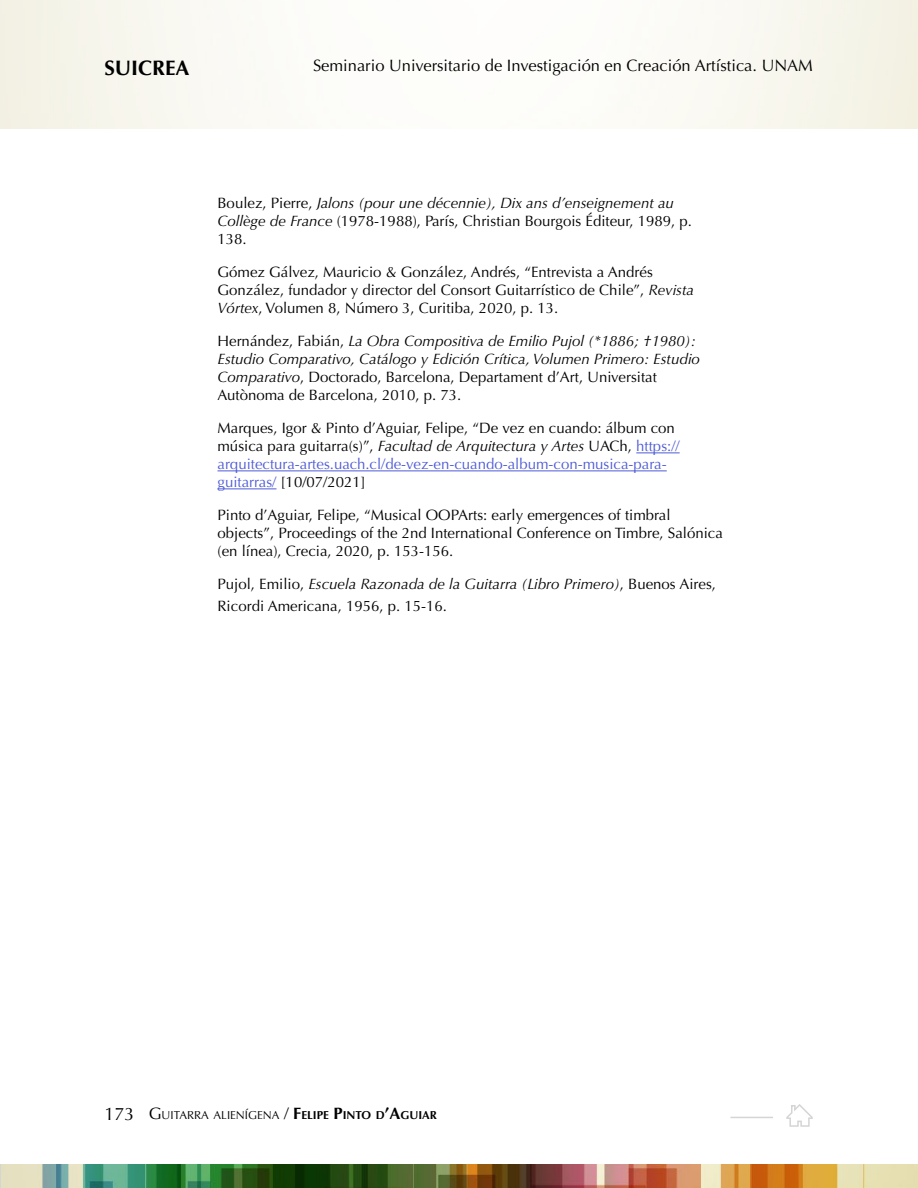
<style>
.page{position:relative;width:918px;height:1188px;background:#fff}
.page>*{position:absolute;margin:0;border:0;box-sizing:border-box;transform-origin:0 0}
.t1{font:700 21px "Optima";color:#000}
.t2{font:16.5px "Optima";color:#000}
.t3{font:15px/18px "Optima";color:#000}
.t4{font:italic 15px/18px "Optima";color:#000}
.t5{font:11.55px "Optima";color:#000}
.s1{font-style:italic}
.s2{font-style:normal}
.s3{color:#4f5cd6}
.s4{font-size:18px}
.s5{font-size:16.5px}
.s6{font-weight:700;font-size:16.5px}
.s7{font-weight:700}
</style>
<div class="page">
<img style="left:2px;top:1164px;width:916px;height:24px">
<svg style="left:786px;top:1104px;width:27px;height:23px"></svg>
<hr style="left:730px;top:1117px;width:43px;height:1px;background:#d5d5d5">
<hr style="left:636px;top:453px;width:44px;height:1px;background:#4f5cd6">
<hr style="left:218px;top:471px;width:449px;height:1px;background:#4f5cd6">
<hr style="left:218px;top:489px;width:58px;height:1px;background:#4f5cd6">
<h1 class="t1" style="left:104px;top:56px;width:87px">SUICREA</h1>
<p class="t2" style="left:313px;top:56px;width:501px">Seminario Universitario de Investigación en Creación Artística. UNAM</p>
<p class="t3" style="left:218px;top:194px;width:476px">Boulez, Pierre, <span class="s1">Jalons (pour une décennie), Dix ans d’enseignement au<br>Collège de France</span> (1978-1988), París, Christian Bourgois Éditeur, 1989, p.<br>138.</p>
<p class="t3" style="left:218px;top:263px;width:478px">Gómez Gálvez, Mauricio &amp; González, Andrés, “Entrevista a Andrés<br>González, fundador y director del Consort Guitarrístico de Chile”, <span class="s1">Revista<br>Vórtex</span>, Volumen 8, Número 3, Curitiba, 2020, p. 13.</p>
<p class="t4" style="left:218px;top:332px;width:484px"><span class="s2">Hernández, Fabián,</span> La Obra Compositiva de Emilio Pujol (*1886; †1980):<br>Estudio Comparativo, Catálogo y Edición Crítica, Volumen Primero: Estudio Comparativo<span class="s2">, Doctorado, Barcelona, Departament d’Art, Universitat Autònoma de Barcelona, 2010, p. 73.</span></p>
<p class="t3" style="left:218px;top:419px;width:464px">Marques, Igor &amp; Pinto d’Aguiar, Felipe, “De vez en cuando: álbum con música para guitarra(s)”, <span class="s1">Facultad de Arquitectura y Artes</span> UACh, <span class="s3">https:// arquitectura-artes.uach.cl/de-vez-en-cuando-album-con-musica-para&shy;guitarras/</span> [10/07/2021]</p>
<p class="t3" style="left:218px;top:506px;width:507px">Pinto d’Aguiar, Felipe, “Musical OOPArts: early emergences of timbral objects”, Proceedings of the 2nd International Conference on Timbre, Salónica (en línea), Crecia, 2020, p. 153-156.</p>
<p class="t3" style="left:218px;top:574px;width:500px;line-height:21.6px">Pujol, Emilio, <span class="s1">Escuela Razonada de la Guitarra (Libro Primero)</span>, Buenos Aires,<br>Ricordi Americana, 1956, p. 15-16.</p>
<p class="t5" style="left:104px;top:1108px;width:334px"><span class="s4">173</span> <span class="s5">G</span> UITARRA ALIENÍGENA <span class="s5">/</span> <span class="s6">F</span><span class="s7">ELIPE</span> <span class="s6">P</span><span class="s7">INTO D</span><span class="s6">’A</span><span class="s7">GUIAR</span></p>
</div>
